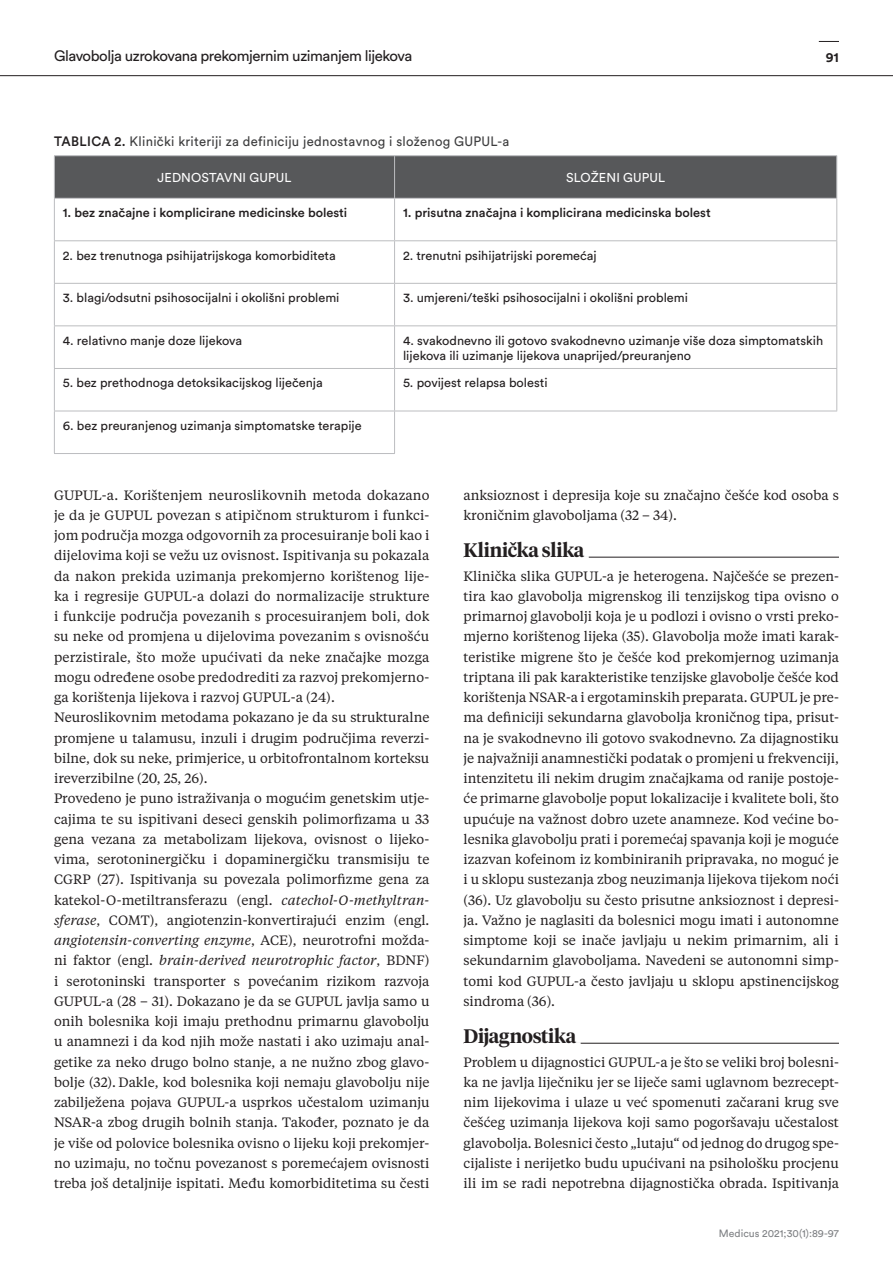
<style>
.page{position:relative;width:893px;height:1263px;background:#fff}
.page>*{position:absolute;margin:0;border:0;box-sizing:border-box;transform-origin:0 0}
.t1{font:600 19.5px "Tiempos Headline";letter-spacing:-.01em;color:#231f20}
.t2{font:15px "Circular Pro";letter-spacing:-.03em;color:#231f20}
.t3{font:13.5px/20.2px "Tiempos Headline";color:#231f20}
.t4{font:13.5px "Circular Pro";letter-spacing:.02em;color:#3e3e3f}
.t5{font:700 13.5px "Circular Pro";color:#231f20}
.t6{font:12.75px/15.3px "Circular Pro";color:#231f20}
.t7{font:500 12.75px "Circular Pro";color:#231f20}
.t8{font:12.75px "Circular Pro";letter-spacing:.01em;color:#fff}
.t9{font:10.5px "Circular Pro";color:#808285}
.s1{font-weight:500;color:#231f20}
.s2{font-style:italic}
</style>
<div class="page">
<hr style="left:463px;top:557px;width:376px;height:1px;background:#231f20">
<hr style="left:463px;top:556px;width:126px;height:3px;background:#fff">
<hr style="left:463px;top:1043px;width:376px;height:1px;background:#231f20">
<hr style="left:463px;top:1042px;width:118px;height:3px;background:#fff">
<hr style="left:0;top:75px;width:893px;height:1px;background:#231f20">
<svg style="left:819px;top:41px;width:20px;height:1px"></svg>
<div style="left:55px;top:156px;width:781px;height:42px;background:#57585a"></div>
<svg style="left:55px;top:241px;width:781px;height:170px"></svg>
<hr style="left:54px;top:156px;width:1px;height:42px;background:#bcbdc0">
<hr style="left:54px;top:155px;width:341px;height:1px;background:#bcbdc0">
<hr style="left:395px;top:155px;width:442px;height:1px;background:#bcbdc0">
<hr style="left:394px;top:156px;width:1px;height:42px;background:#bcbdc0">
<hr style="left:836px;top:156px;width:1px;height:42px;background:#bcbdc0">
<hr style="left:54px;top:199px;width:1px;height:41px;background:#bcbdc0">
<hr style="left:54px;top:241px;width:1px;height:42px;background:#bcbdc0">
<hr style="left:54px;top:284px;width:1px;height:41px;background:#bcbdc0">
<hr style="left:54px;top:326px;width:1px;height:42px;background:#bcbdc0">
<hr style="left:54px;top:369px;width:1px;height:42px;background:#bcbdc0">
<hr style="left:54px;top:411px;width:1px;height:42px;background:#bcbdc0">
<hr style="left:54px;top:198px;width:341px;height:1px;background:#bcbdc0">
<hr style="left:394px;top:199px;width:1px;height:41px;background:#bcbdc0">
<hr style="left:836px;top:199px;width:1px;height:41px;background:#bcbdc0">
<hr style="left:394px;top:241px;width:1px;height:42px;background:#bcbdc0">
<hr style="left:836px;top:241px;width:1px;height:42px;background:#bcbdc0">
<hr style="left:394px;top:284px;width:1px;height:41px;background:#bcbdc0">
<hr style="left:836px;top:284px;width:1px;height:41px;background:#bcbdc0">
<hr style="left:394px;top:326px;width:1px;height:42px;background:#bcbdc0">
<hr style="left:836px;top:326px;width:1px;height:42px;background:#bcbdc0">
<hr style="left:394px;top:369px;width:1px;height:42px;background:#bcbdc0">
<hr style="left:836px;top:369px;width:1px;height:42px;background:#bcbdc0">
<hr style="left:394px;top:411px;width:1px;height:42px;background:#bcbdc0">
<hr style="left:395px;top:198px;width:442px;height:1px;background:#bcbdc0">
<hr style="left:54px;top:240px;width:341px;height:1px;background:#bcbdc0">
<hr style="left:395px;top:240px;width:442px;height:1px;background:#bcbdc0">
<hr style="left:54px;top:283px;width:341px;height:1px;background:#bcbdc0">
<hr style="left:395px;top:283px;width:442px;height:1px;background:#bcbdc0">
<hr style="left:54px;top:325px;width:341px;height:1px;background:#bcbdc0">
<hr style="left:395px;top:325px;width:442px;height:1px;background:#bcbdc0">
<hr style="left:54px;top:368px;width:341px;height:1px;background:#bcbdc0">
<hr style="left:395px;top:368px;width:442px;height:1px;background:#bcbdc0">
<hr style="left:54px;top:411px;width:341px;height:1px;background:#bcbdc0">
<hr style="left:395px;top:411px;width:442px;height:1px;background:#bcbdc0">
<hr style="left:54px;top:453px;width:341px;height:1px;background:#bcbdc0">
<p class="t2" style="left:54px;top:46px;width:360px">Glavobolja uzrokovana prekomjernim uzimanjem lijekova</p>
<p class="t5" style="left:826px;top:47px;width:15px">91</p>
<p class="t4" style="left:54px;top:132px;width:457px"><span class="s1">TABLICA 2.</span> Klinički kriteriji za definiciju jednostavnog i složenog GUPUL-a</p>
<p class="t8" style="left:158px;top:169px;width:135px">JEDNOSTAVNI GUPUL</p>
<p class="t8" style="left:566px;top:169px;width:100px">SLOŽENI GUPUL</p>
<p class="t7" style="left:63px;top:204px;width:286px">1. bez značajne i komplicirane medicinske bolesti</p>
<p class="t7" style="left:403px;top:204px;width:309px">1. prisutna značajna i komplicirana medicinska bolest</p>
<p class="t6" style="left:63px;top:247px;width:274px">2. bez trenutnoga psihijatrijskoga komorbiditeta</p>
<p class="t6" style="left:403px;top:247px;width:195px">2. trenutni psihijatrijski poremećaj</p>
<p class="t6" style="left:63px;top:289px;width:278px">3. blagi/odsutni psihosocijalni i okolišni problemi</p>
<p class="t6" style="left:403px;top:289px;width:286px">3. umjereni/teški psihosocijalni i okolišni problemi</p>
<p class="t6" style="left:63px;top:332px;width:181px">4. relativno manje doze lijekova</p>
<p class="t6" style="left:403px;top:332px;width:422px">4. svakodnevno ili gotovo svakodnevno uzimanje više doza simptomatskih lijekova ili uzimanje lijekova unaprijed/preuranjeno</p>
<p class="t6" style="left:63px;top:375px;width:261px">5. bez prethodnoga detoksikacijskog liječenja</p>
<p class="t6" style="left:403px;top:375px;width:146px">5. povijest relapsa bolesti</p>
<p class="t6" style="left:63px;top:417px;width:300px">6. bez preuranjenog uzimanja simptomatske terapije</p>
<p class="t3" style="left:54px;top:484px;width:377px">GUPUL-a. Korištenjem neuroslikovnih metoda dokazano je da je GUPUL povezan s atipičnom strukturom i funkci&shy;jom područja mozga odgovornih za procesuiranje boli kao i dijelovima koji se vežu uz ovisnost. Ispitivanja su pokazala da nakon prekida uzimanja prekomjerno korištenog lije&shy;ka i regresije GUPUL-a dolazi do normalizacije strukture i funkcije područja povezanih s procesuiranjem boli, dok su neke od promjena u dijelovima povezanim s ovisnošću perzistirale, što može upućivati da neke značajke mozga mogu određene osobe predodrediti za razvoj prekomjerno&shy;ga korištenja lijekova i razvoj GUPUL-a (24).<br>Neuroslikovnim metodama pokazano je da su strukturalne promjene u talamusu, inzuli i drugim područjima reverzi&shy;bilne, dok su neke, primjerice, u orbitofrontalnom korteksu ireverzibilne (20, 25, 26).<br>Provedeno je puno istraživanja o mogućim genetskim utje&shy;cajima te su ispitivani deseci genskih polimorfizama u 33 gena vezana za metabolizam lijekova, ovisnost o lijeko&shy;vima, serotoninergičku i dopaminergičku transmisiju te CGRP (27). Ispitivanja su povezala polimorfizme gena za katekol-O-metiltransferazu (engl. <span class="s2">catechol-O-methyltran&shy;sferase</span>, COMT), angiotenzin-konvertirajući enzim (engl. <span class="s2">angiotensin-converting enzyme</span>, ACE), neurotrofni možda&shy;ni faktor (engl. <span class="s2">brain-derived neurotrophic factor</span>, BDNF) i serotoninski transporter s povećanim rizikom razvoja GUPUL-a (28 – 31). Dokazano je da se GUPUL javlja samo u onih bolesnika koji imaju prethodnu primarnu glavobolju u anamnezi i da kod njih može nastati i ako uzimaju anal&shy;getike za neko drugo bolno stanje, a ne nužno zbog glavo&shy;bolje (32). Dakle, kod bolesnika koji nemaju glavobolju nije zabilježena pojava GUPUL-a usprkos učestalom uzimanju NSAR-a zbog drugih bolnih stanja. Također, poznato je da je više od polovice bolesnika ovisno o lijeku koji prekomjer&shy;no uzimaju, no točnu povezanost s poremećajem ovisnosti treba još detaljnije ispitati. Među komorbiditetima su česti</p>
<p class="t3" style="left:463px;top:484px;width:377px">anksioznost i depresija koje su značajno češće kod osoba s kroničnim glavoboljama (32 – 34).</p>
<h1 class="t1" style="left:463px;top:537px;width:122px">Klinička slika</h1>
<p class="t3" style="left:463px;top:565px;width:377px;text-align:justify">Klinička slika GUPUL-a je heterogena. Najčešće se prezen&shy;tira kao glavobolja migrenskog ili tenzijskog tipa ovisno o primarnoj glavobolji koja je u podlozi i ovisno o vrsti preko&shy;mjerno korištenog lijeka (35). Glavobolja može imati karak&shy;teristike migrene što je češće kod prekomjernog uzimanja triptana ili pak karakteristike tenzijske glavobolje češće kod korištenja NSAR-a i ergotaminskih preparata. GUPUL je pre&shy;ma definiciji sekundarna glavobolja kroničnog tipa, prisut&shy;na je svakodnevno ili gotovo svakodnevno. Za dijagnostiku je najvažniji anamnestički podatak o promjeni u frekvenciji, intenzitetu ili nekim drugim značajkama od ranije postoje&shy;će primarne glavobolje poput lokalizacije i kvalitete boli, što upućuje na važnost dobro uzete anamneze. Kod većine bo&shy;lesnika glavobolju prati i poremećaj spavanja koji je moguće izazvan kofeinom iz kombiniranih pripravaka, no moguć je i u sklopu sustezanja zbog neuzimanja lijekova tijekom noći (36). Uz glavobolju su često prisutne anksioznost i depresi&shy;ja. Važno je naglasiti da bolesnici mogu imati i autonomne simptome koji se inače javljaju u nekim primarnim, ali i sekundarnim glavoboljama. Navedeni se autonomni simp&shy;tomi kod GUPUL-a često javljaju u sklopu apstinencijskog sindroma (36).</p>
<h1 class="t1" style="left:463px;top:1023px;width:114px">Dijagnostika</h1>
<p class="t3" style="left:463px;top:1051px;width:377px;text-align:justify">Problem u dijagnostici GUPUL-a je što se veliki broj bolesni&shy;ka ne javlja liječniku jer se liječe sami uglavnom bezrecept&shy;nim lijekovima i ulaze u već spomenuti začarani krug sve češćeg uzimanja lijekova koji samo pogoršavaju učestalost glavobolja. Bolesnici često „lutaju“ od jednog do drugog spe&shy;cijaliste i nerijetko budu upućivani na psihološku procjenu ili im se radi nepotrebna dijagnostička obrada. Ispitivanja</p>
<p class="t9" style="left:719px;top:1227px;width:122px">Medicus 2021;30(1):89-97</p>
</div>
